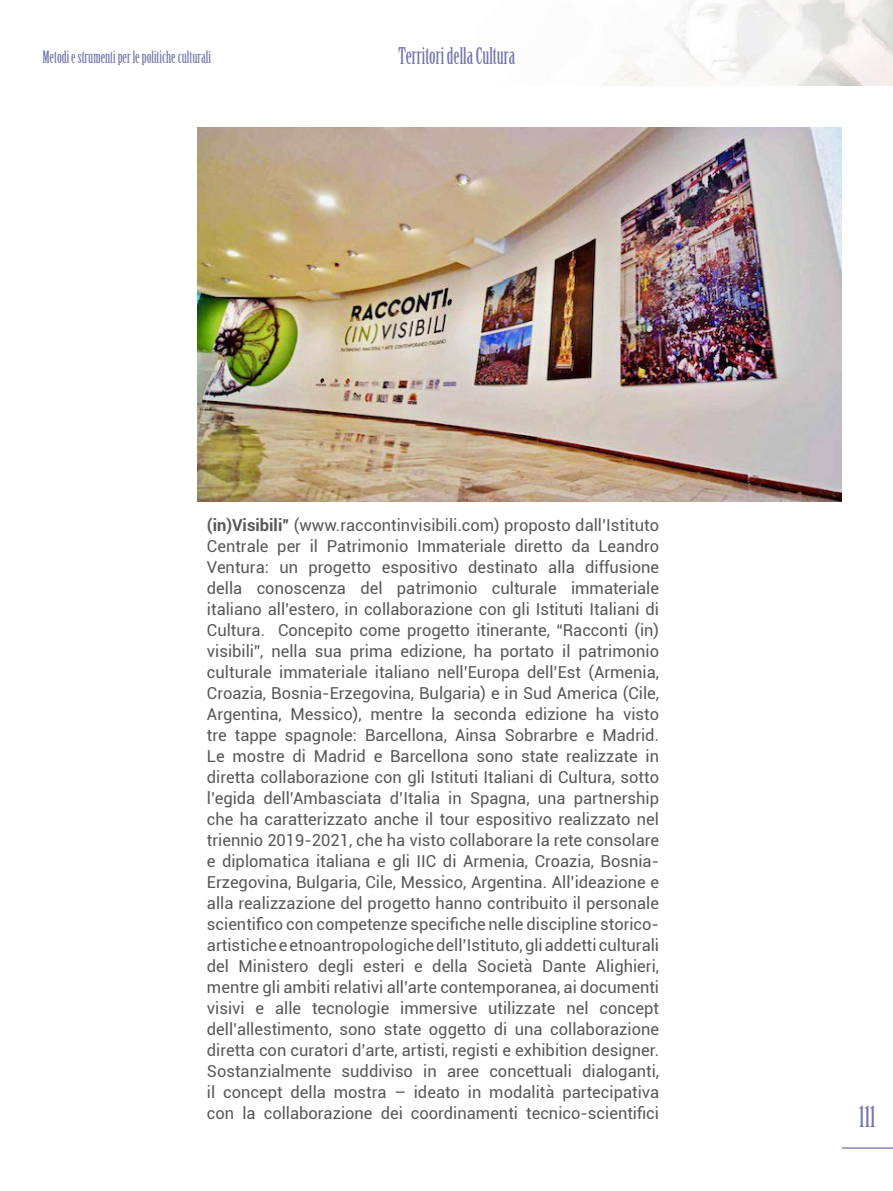
<style>
.page{position:relative;width:893px;height:1191px;background:#fff}
.page>*{position:absolute;margin:0;border:0;box-sizing:border-box;transform-origin:0 0}
.t1{font:28.5px "Birch Std";color:#7477a7}
.t2{font:22.5px "Birch Std";color:#7477a7}
.t3{font:16.5px/21px "Roboto";color:#57585a;text-align:justify}
.t4{font:16.5px "Birch Std";color:#7477a7}
.s1{font-weight:700}
</style>
<div class="page">
<img style="left:604px;top:0;width:289px;height:85px">
<hr style="left:842px;top:1147px;width:51px;height:1px;background:#8788b3">
<img style="left:197px;top:128px;width:645px;height:373px">
<p class="t4" style="left:43px;top:48px;width:170px">Metodi e strumenti per le politiche culturali</p>
<h2 class="t2" style="left:399px;top:43px;width:118px">Territori della Cultura</h2>
<p class="t3" style="left:207px;top:514px;width:454px"><span class="s1">(in)Visibili”</span> (www.raccontinvisibili.com) proposto dall’Istituto Centrale per il Patrimonio Immateriale diretto da Leandro Ventura: un progetto espositivo destinato alla diffusione della conoscenza del patrimonio culturale immateriale italiano all’estero, in collaborazione con gli Istituti Italiani di Cultura. Concepito come progetto itinerante, “Racconti (in) visibili”, nella sua prima edizione, ha portato il patrimonio culturale immateriale italiano nell’Europa dell’Est (Armenia, Croazia, Bosnia-Erzegovina, Bulgaria) e in Sud America (Cile, Argentina, Messico), mentre la seconda edizione ha visto tre tappe spagnole: Barcellona, Ainsa Sobrarbre e Madrid.<br>Le mostre di Madrid e Barcellona sono state realizzate in diretta collaborazione con gli Istituti Italiani di Cultura, sotto l’egida dell’Ambasciata d’Italia in Spagna, una partnership che ha caratterizzato anche il tour espositivo realizzato nel triennio 2019-2021, che ha visto collaborare la rete consolare e diplomatica italiana e gli IIC di Armenia, Croazia, Bosnia-Erzegovina, Bulgaria, Cile, Messico, Argentina. All’ideazione e alla realizzazione del progetto hanno contribuito il personale scientifico con competenze specifiche nelle discipline storico&shy;artistiche e etnoantropologiche dell’Istituto, gli addetti culturali del Ministero degli esteri e della Società Dante Alighieri, mentre gli ambiti relativi all’arte contemporanea, ai documenti visivi e alle tecnologie immersive utilizzate nel concept dell’allestimento, sono state oggetto di una collaborazione diretta con curatori d’arte, artisti, registi e exhibition designer.<br>Sostanzialmente suddiviso in aree concettuali dialoganti, il concept della mostra – ideato in modalità partecipativa con la collaborazione dei coordinamenti tecnico-scientifici</p>
<h1 class="t1" style="left:859px;top:1100px;width:18px">111</h1>
</div>
